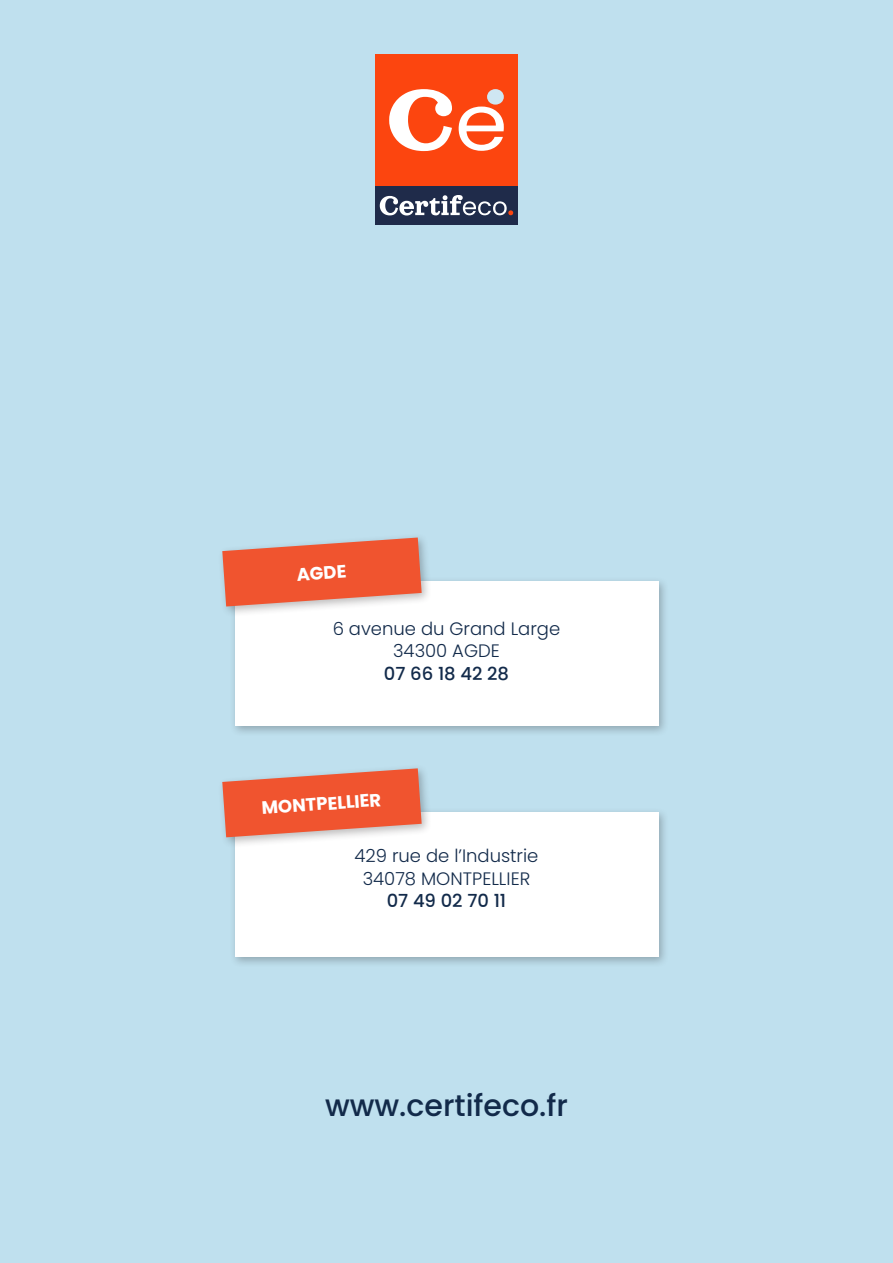
<style>
.page{position:relative;width:893px;height:1263px;background:#bfe0ee}
.page>*{position:absolute;margin:0;border:0;box-sizing:border-box;transform-origin:0 0}
.t1{font:500 30px "Poppins";color:#122a4a}
.t2{font:300 18px/22.5px "Poppins";color:#122a4a;text-align:center}
.t3{font:700 18px "Poppins";color:#fff}
.t4{font:500 18px "Poppins";color:#122a4a}
.s1{font-weight:500}
</style>
<div class="page">
<div style="left:229px;top:576px;width:440px;height:161px;background:#231f20;opacity:.3"></div>
<div style="left:235px;top:581px;width:423px;height:145px;background:#fff"></div>
<div style="left:229px;top:807px;width:440px;height:161px;background:#231f20;opacity:.3"></div>
<div style="left:235px;top:812px;width:423px;height:144px;background:#fff"></div>
<div style="left:218px;top:533px;width:214px;height:84px;background:#231f20;opacity:.3"></div>
<svg style="left:222px;top:537px;width:200px;height:69px;background:#e87055"></svg>
<div style="left:218px;top:763px;width:214px;height:85px;background:#231f20;opacity:.3"></div>
<svg style="left:222px;top:768px;width:200px;height:69px;background:#e87055"></svg>
<div style="left:375px;top:54px;width:143px;height:132px;background:#fc450f"></div>
<svg style="left:389px;top:89px;width:63px;height:62px"></svg>
<svg style="left:459px;top:89px;width:45px;height:62px"></svg>
<div style="left:375px;top:186px;width:143px;height:38px;background:#1f2b4a"></div>
<svg style="left:380px;top:195px;width:133px;height:20px"></svg>
<p class="t3" style="left:296px;top:564px;width:51px;rotate:-4deg">AGDE</p>
<p class="t2" style="left:333px;top:617px;width:229px">6 avenue du Grand Large</p>
<p class="t2" style="left:393px;top:640px;width:108px">34300 AGDE</p>
<p class="t4" style="left:384px;top:663px;width:127px">07 66 18 42 28</p>
<p class="t3" style="left:261px;top:797px;width:121px;rotate:-4deg">MONTPELLIER</p>
<p class="t2" style="left:354px;top:845px;width:185px">429 rue de l’Industrie<br>34078 MONTPELLIER<br><span class="s1">07 49 02 70 11</span></p>
<p class="t1" style="left:325px;top:1088px;width:244px">www.certifeco.fr</p>
</div>
